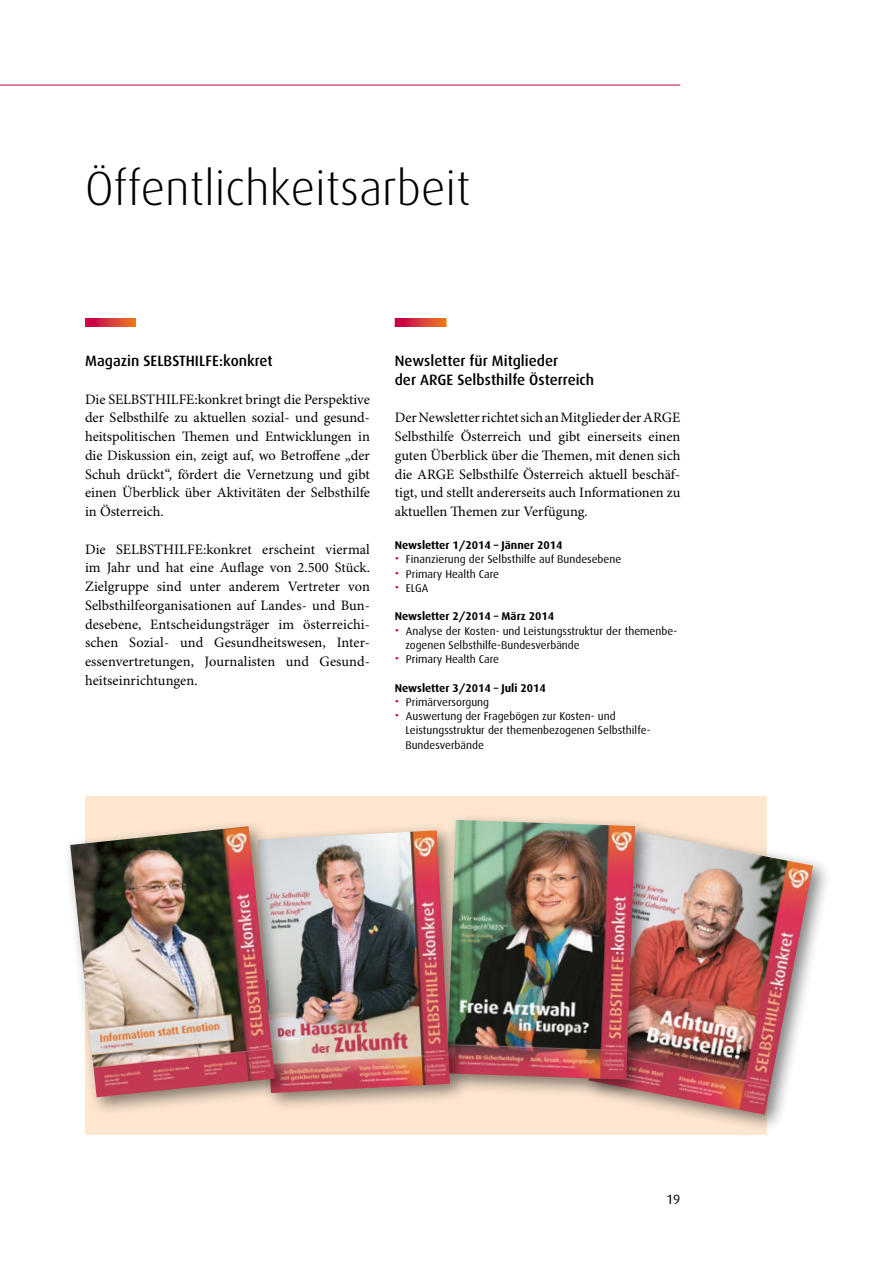
<style>
.page{position:relative;width:893px;height:1263px;background:#fff}
.page>*{position:absolute;margin:0;border:0;box-sizing:border-box;transform-origin:0 0}
.t1{font:300 48px "Dax";color:#000}
.ZT{font:500 15px/18.8px "Dax";color:#000}
.GT{font:14.4px/18.8px "Minion Pro";color:#000;text-align:justify}
.t2{font:13.5px "Dax";color:#000}
.t3{font:11.25px/14.2px "Dax";color:#000}
.ZT-klein{font:700 11.25px "Dax";color:#000}
.s1{font-size:13.5px;color:#c90045}
</style>
<div class="page">
<div style="left:86px;top:797px;width:681px;height:338px;background:#fee7d1"></div>
<hr style="left:0;top:85px;width:680px;height:1px;background:#c90045">
<svg style="left:85px;top:318px;width:51px;height:9px"></svg>
<svg style="left:395px;top:318px;width:51px;height:9px"></svg>
<div style="left:581px;top:824px;width:251px;height:310px;background:#000;opacity:.5"></div>
<img style="left:589px;top:831px;width:224px;height:284px">
<div style="left:439px;top:812px;width:216px;height:287px;background:#000;opacity:.5"></div>
<img style="left:447px;top:820px;width:188px;height:259px">
<div style="left:250px;top:823px;width:220px;height:290px;background:#000;opacity:.5"></div>
<img style="left:295px;top:830px;width:155px;height:263px">
<div style="left:63px;top:819px;width:232px;height:297px;background:#000;opacity:.5"></div>
<img style="left:70px;top:826px;width:205px;height:271px">
<p class="t1" style="left:85px;top:162px;width:387px">Öffentlichkeitsarbeit</p>
<p class="ZT" style="left:85px;top:352px;width:189px">Magazin SELBSTHILFE:konkret</p>
<p class="GT" style="left:85px;top:390px;width:286px">Die SELBSTHILFE:konkret bringt die Perspektive der Selbsthilfe zu aktuellen sozial- und gesund&shy;heitspolitischen Themen und Entwicklungen in die Diskussion ein, zeigt auf, wo Betroffene „der Schuh drückt“, fördert die Vernetzung und gibt einen Überblick über Aktivitäten der Selbsthilfe in Österreich.</p>
<p class="GT" style="left:85px;top:540px;width:286px;text-align:left">Die SELBSTHILFE:konkret erscheint viermal im Jahr und hat eine Auflage von 2.500 Stück.<br>Zielgruppe sind unter anderem Vertreter von Selbsthilfeorganisationen auf Landes- und Bun&shy;desebene, Entscheidungsträger im österreichi-- schen Sozial- und Gesundheitswesen, Inter&shy;essenvertretungen, Journalisten und Gesund&shy;heitseinrichtungen.</p>
<p class="ZT" style="left:395px;top:352px;width:201px">Newsletter für Mitglieder<br>der ARGE Selbsthilfe Österreich</p>
<p class="GT" style="left:395px;top:409px;width:287px">Der Newsletter richtet sich an Mitglieder der ARGE Selbsthilfe Österreich und gibt einerseits einen guten Überblick über die Themen, mit denen sich die ARGE Selbsthilfe Österreich aktuell beschäf&shy;tigt, und stellt andererseits auch Informationen zu aktuellen Themen zur Verfügung.</p>
<p class="ZT-klein" style="left:395px;top:539px;width:169px">Newsletter 1/2014 – Jänner 2014</p>
<p class="t3" style="left:395px;top:552px;width:228px"><span class="s1">•</span> Finanzierung der Selbsthilfe auf Bundesebene</p>
<p class="t3" style="left:395px;top:567px;width:106px"><span class="s1">•</span> Primary Health Care</p>
<p class="t3" style="left:395px;top:581px;width:35px"><span class="s1">•</span> ELGA</p>
<p class="ZT-klein" style="left:395px;top:610px;width:161px">Newsletter 2/2014 – März 2014</p>
<p class="t3" style="left:405px;top:624px;width:273px;text-indent:-11px"><span class="s1">•</span> Analyse der Kosten- und Leistungsstruktur der themenbe&shy;zogenen Selbsthilfe-Bundesverbände</p>
<p class="t3" style="left:395px;top:652px;width:106px"><span class="s1">•</span> Primary Health Care</p>
<p class="ZT-klein" style="left:395px;top:681px;width:153px">Newsletter 3/2014 – Juli 2014</p>
<p class="t3" style="left:395px;top:695px;width:96px"><span class="s1">•</span> Primärversorgung</p>
<p class="t3" style="left:405px;top:709px;width:247px;text-indent:-11px"><span class="s1">•</span> Auswertung der Fragebögen zur Kosten- und<br>Leistungsstruktur der themenbezogenen Selbsthilfe-<br>Bundesverbände</p>
<p class="t2" style="left:666px;top:1192px;width:16px">19</p>
</div>
